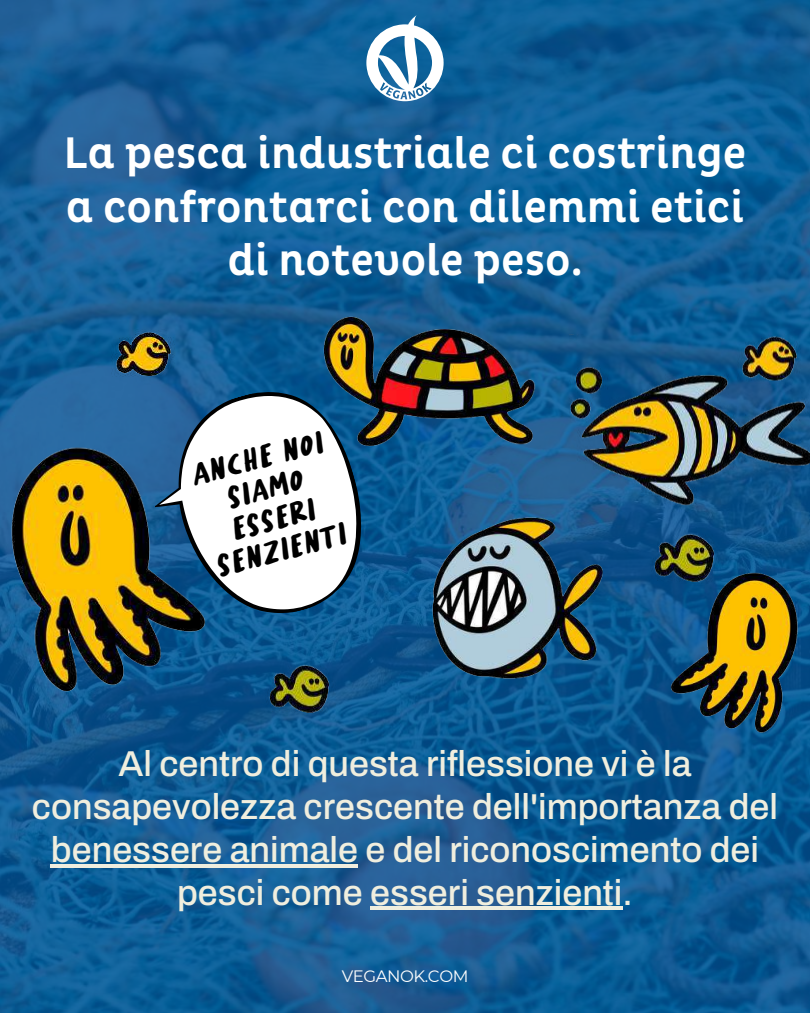
<style>
.page{position:relative;width:810px;height:1013px;background:#fff}
.page>*{position:absolute;margin:0;border:0;box-sizing:border-box;transform-origin:0 0}
.t1{font:500 45px/53.2px "Pluto Cond";color:#fff;text-align:center}
.t2{font:37px/31.5px "Long Weekend";color:#000;text-align:center}
.t3{font:500 36px/42.8px "Archivo";color:#f0eede;text-align:center}
.t4{font:16.5px "Montserrat";letter-spacing:-.025em;color:#fff}
</style>
<div class="page">
<img style="left:0;top:0;width:810px;height:1012px">
<svg style="left:366px;top:15px;width:78px;height:86px"></svg>
<img style="left:0;top:407px;width:207px;height:290px">
<img style="left:419px;top:502px;width:194px;height:190px">
<img style="left:570px;top:335px;width:240px;height:259px">
<img style="left:299px;top:287px;width:297px;height:184px">
<hr style="left:51px;top:864px;width:307px;height:3px;background:#f0eede">
<hr style="left:370px;top:907px;width:253px;height:3px;background:#f0eede">
<img style="left:669px;top:546px;width:141px;height:190px">
<img style="left:104px;top:320px;width:80px;height:78px">
<img style="left:239px;top:653px;width:124px;height:73px">
<svg style="left:132px;top:372px;width:254px;height:269px"></svg>
<p class="t1" style="left:63px;top:128px;width:685px">La pesca industriale ci costringe a confrontarci con dilemmi etici di notevole peso.</p>
<p class="t2" style="left:189px;top:463px;width:138px;rotate:-15deg">anche noi siamo esseri senzienti</p>
<p class="t3" style="left:32px;top:743px;width:748px">Al centro di questa riflessione vi è la consapevolezza crescente dell'importanza del benessere animale e del riconoscimento dei pesci come esseri senzienti.</p>
<p class="t4" style="left:342px;top:966px;width:128px">VEGANOK.COM</p>
</div>
